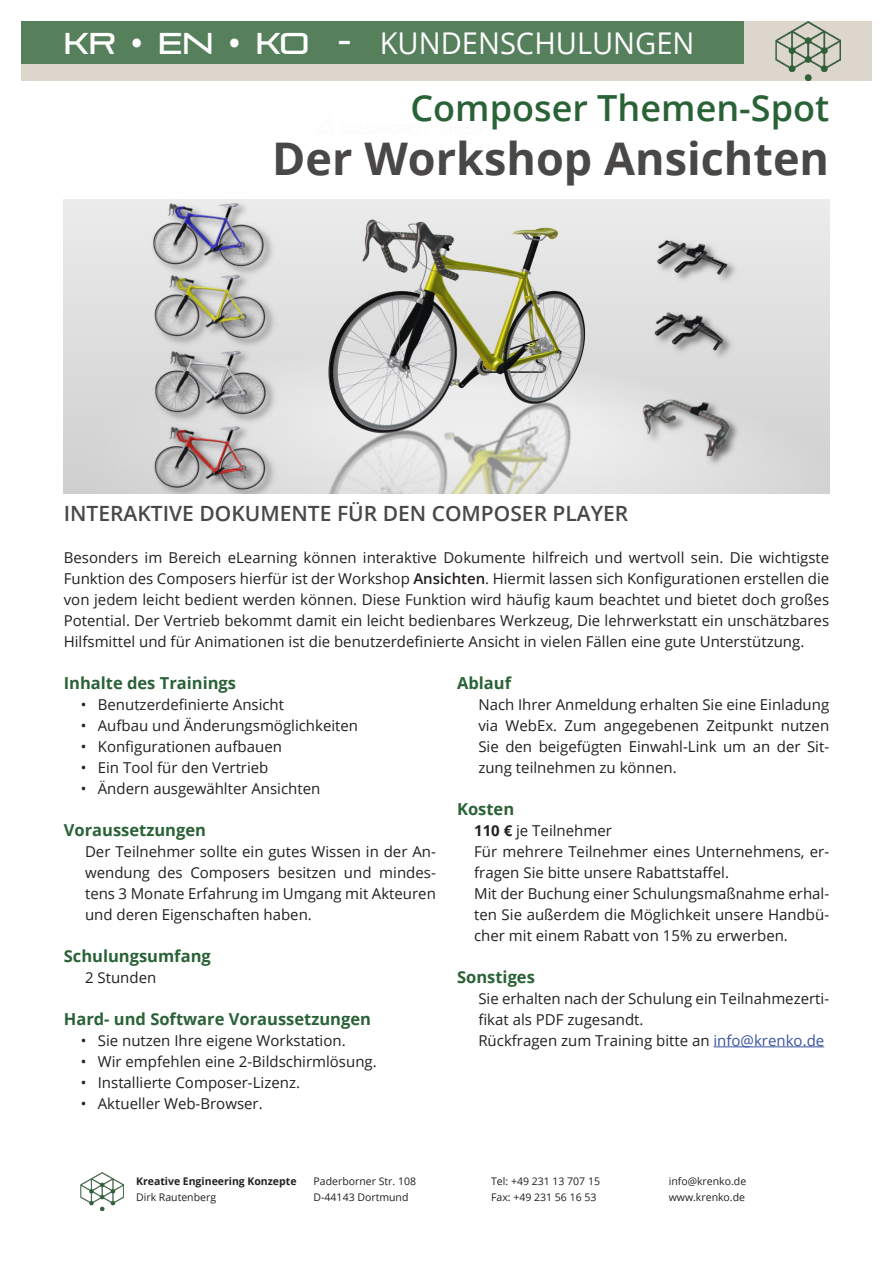
<style>
.page{position:relative;width:893px;height:1263px;background:#fff}
.page>*{position:absolute;margin:0;border:0;box-sizing:border-box;transform-origin:0 0}
.Produktuntertitel{font:700 45px "Open Sans";color:#4a4847}
.Produkttitel{font:600 36px "Open Sans";color:#2a6237}
.t1{font:30px "Open Sans";color:#fff}
.Überschrift_ohne_Spa{font:600 21px "Open Sans";color:#4a4847}
.Absatzüberschrift{font:700 16.5px "Open Sans";color:#2a6237}
.Absatztext{font:700 16.5px "Open Sans";color:#2a6237}
.Absatz_ohne_Spalte{font:15px/21px "Open Sans";color:#231f20;text-align:justify}
.Absatztext-2{font:15px/21px "Open Sans";color:#231f20;text-align:justify}
.FN{font:10.5px "Open Sans";color:#231f20}
.FN-2{font:700 10.5px "Open Sans";color:#231f20}
.s1{font-family:"Pirulen Rg"}
.s2{font-weight:600}
.s3{font-weight:700}
.s4{color:#3a53a3}
</style>
<div class="page">
<div style="left:21px;top:21px;width:851px;height:60px;background:#dcd6cd"></div>
<div style="left:21px;top:21px;width:851px;height:43px;background:#567f5c"></div>
<div style="left:744px;top:21px;width:128px;height:60px;background:#dcd6cd"></div>
<img style="left:775px;top:21px;width:66px;height:60px">
<img style="left:64px;top:200px;width:765px;height:294px">
<hr style="left:713px;top:1046px;width:111px;height:1px;background:#3a53a3">
<img style="left:81px;top:1172px;width:42px;height:39px">
<h3 class="t1" style="left:64px;top:23px;width:632px"><span class="s1">KR</span> • <span class="s1">EN</span> • <span class="s1">KO -</span> KUNDENSCHULUNGEN</h3>
<p class="Produkttitel" style="left:410px;top:83px;width:420px">Composer Themen-Spot</p>
<p class="Produktuntertitel" style="left:272px;top:127px;width:558px">Der Workshop Ansichten</p>
<p class="Überschrift_ohne_Spa" style="left:64px;top:499px;width:566px">INTERAKTIVE DOKUMENTE FÜR DEN COMPOSER PLAYER</p>
<p class="Absatz_ohne_Spalte" style="left:64px;top:546px;width:767px">Besonders im Bereich eLearning können interaktive Dokumente hilfreich und wertvoll sein. Die wichtigste Funktion des Composers hierfür ist der Workshop <span class="s2">Ansichten</span>. Hiermit lassen sich Konfigurationen erstellen die von jedem leicht bedient werden können. Diese Funktion wird häufig kaum beachtet und bietet doch großes Potential. Der Vertrieb bekommt damit ein leicht bedienbares Werkzeug, Die lehrwerkstatt ein unschätzbares Hilfsmittel und für Animationen ist die benutzerdefinierte Ansicht in vielen Fällen eine gute Unterstützung.</p>
<p class="Absatzüberschrift" style="left:64px;top:671px;width:174px">Inhalte des Trainings</p>
<p class="Absatz_ohne_Spalte" style="left:81px;top:693px;width:205px">• Benutzerdefinierte Ansicht</p>
<p class="Absatz_ohne_Spalte" style="left:81px;top:714px;width:279px">• Aufbau und Änderungsmöglichkeiten</p>
<p class="Absatz_ohne_Spalte" style="left:81px;top:735px;width:203px">• Konfigurationen aufbauen</p>
<p class="Absatz_ohne_Spalte" style="left:81px;top:756px;width:189px">• Ein Tool für den Vertrieb</p>
<p class="Absatz_ohne_Spalte" style="left:81px;top:777px;width:241px">• Ändern ausgewählter Ansichten</p>
<p class="Absatztext" style="left:64px;top:818px;width:144px">Voraussetzungen</p>
<p class="Absatztext-2" style="left:85px;top:840px;width:352px">Der Teilnehmer sollte ein gutes Wissen in der An&shy;wendung des Composers besitzen und mindes&shy;tens 3 Monate Erfahrung im Umgang mit Akteuren und deren Eigenschaften haben.</p>
<p class="Absatzüberschrift" style="left:64px;top:944px;width:149px">Schulungsumfang</p>
<p class="Absatztext-2" style="left:85px;top:966px;width:73px">2 Stunden</p>
<p class="Absatzüberschrift" style="left:64px;top:1007px;width:309px">Hard- und Software Voraussetzungen</p>
<p class="Absatz_ohne_Spalte" style="left:81px;top:1029px;width:266px">• Sie nutzen Ihre eigene Workstation.</p>
<p class="Absatz_ohne_Spalte" style="left:81px;top:1050px;width:297px">• Wir empfehlen eine 2-Bildschirmlösung.</p>
<p class="Absatz_ohne_Spalte" style="left:81px;top:1071px;width:221px">• Installierte Composer-Lizenz.</p>
<p class="Absatz_ohne_Spalte" style="left:81px;top:1092px;width:183px">• Aktueller Web-Browser.</p>
<p class="Absatzüberschrift" style="left:457px;top:671px;width:56px">Ablauf</p>
<p class="Absatztext-2" style="left:478px;top:693px;width:352px">Nach Ihrer Anmeldung erhalten Sie eine Einladung via WebEx. Zum angegebenen Zeitpunkt nutzen Sie den beigefügten Einwahl-Link um an der Sit&shy;zung teilnehmen zu können.</p>
<p class="Absatzüberschrift" style="left:457px;top:797px;width:59px">Kosten</p>
<p class="Absatztext-2" style="left:474px;top:819px;width:139px"><span class="s3">110 €</span> je Teilnehmer</p>
<p class="Absatztext-2" style="left:474px;top:840px;width:357px">Für mehrere Teilnehmer eines Unternehmens, er&shy;fragen Sie bitte unsere Rabattstaffel.</p>
<p class="Absatztext-2" style="left:474px;top:882px;width:357px">Mit der Buchung einer Schulungsmaßnahme erhal&shy;ten Sie außerdem die Möglichkeit unsere Handbü&shy;cher mit einem Rabatt von 15% zu erwerben.</p>
<p class="Absatzüberschrift" style="left:457px;top:965px;width:79px">Sonstiges</p>
<p class="Absatztext-2" style="left:478px;top:987px;width:352px">Sie erhalten nach der Schulung ein Teilnahmezerti&shy;fikat als PDF zugesandt.</p>
<p class="Absatztext-2" style="left:478px;top:1029px;width:347px">Rückfragen zum Training bitte an <span class="s4">info@krenko.de</span></p>
<p class="FN-2" style="left:136px;top:1174px;width:162px">Kreative Engineering Konzepte</p>
<p class="FN" style="left:136px;top:1190px;width:82px">Dirk Rautenberg</p>
<p class="FN" style="left:314px;top:1174px;width:104px">Paderborner Str. 108</p>
<p class="FN" style="left:314px;top:1190px;width:96px">D-44143 Dortmund</p>
<p class="FN" style="left:491px;top:1174px;width:110px">Tel: +49 231 13 707 15</p>
<p class="FN" style="left:491px;top:1190px;width:107px">Fax: +49 231 56 16 53</p>
<p class="FN" style="left:669px;top:1174px;width:79px">info@krenko.de</p>
<p class="FN" style="left:669px;top:1190px;width:78px">www.krenko.de</p>
</div>
